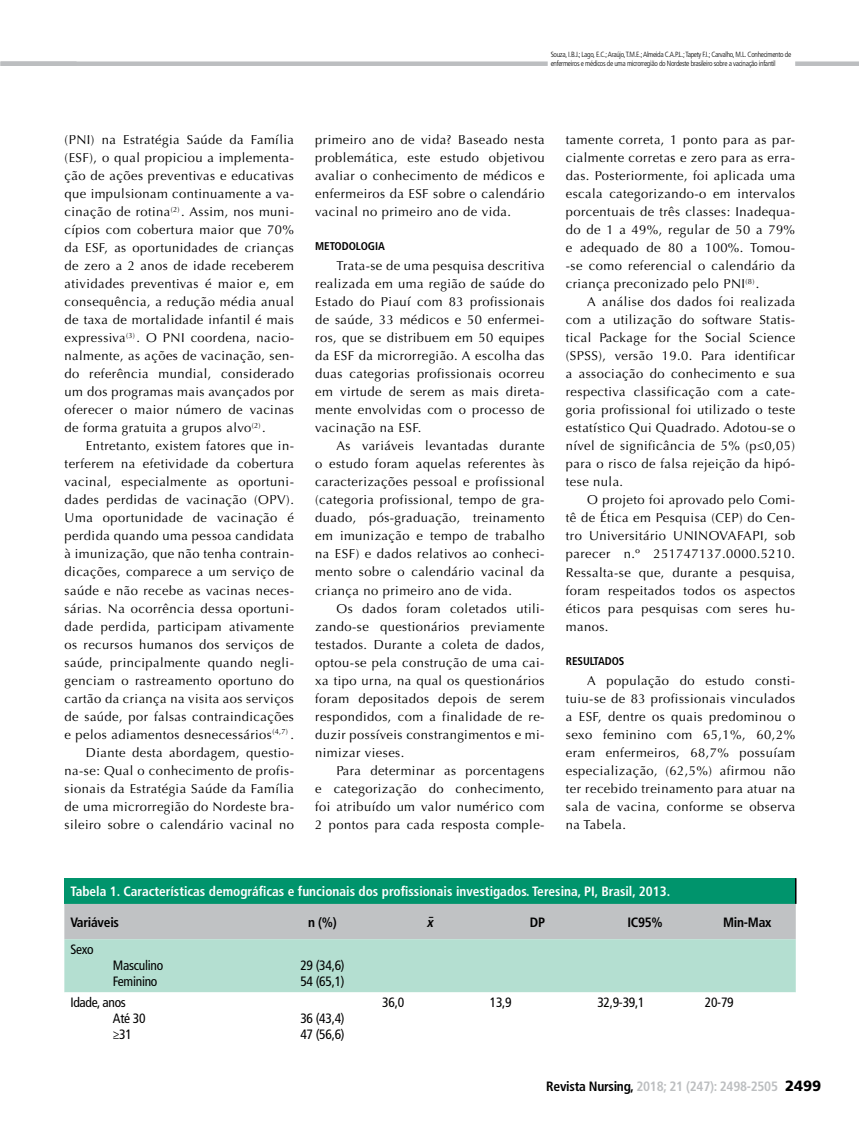
<style>
.page{position:relative;width:859px;height:1132px;background:#fff}
.page>*{position:absolute;margin:0;border:0;box-sizing:border-box;transform-origin:0 0}
.t1{font:700 condensed 13.5px "Frutiger LT Std";color:#fff}
.t2{font:condensed 13.5px/16.2px "Frutiger LT Std";letter-spacing:-.02em;color:#000}
.t3{font:700 condensed 13.5px "Frutiger LT Std";letter-spacing:-.02em;color:#bcbec0}
.t4{font:700 condensed 13.5px "Frutiger LT Std";letter-spacing:-.02em;color:#000}
.t5{font:italic 700 condensed 13.5px "Frutiger LT Std";color:#000}
.t6{font:13.5px "Frutiger LT Std";color:#000;scale:1.22 1}
.t7{font:12.9px/18px "Optima LT Std";letter-spacing:.035em;color:#000;text-align:justify}
.t8{font:700 condensed 11.25px "Frutiger LT Std";letter-spacing:-.005em;color:#000}
.t9{font:300 condensed 7.5px/9px "Frutiger LT Std";letter-spacing:-.04em;color:#000}
.s1{color:#000}
.s2{font-weight:900;font-stretch:normal;font-size:14.85px;color:#000}
</style>
<div class="page">
<div style="left:0;top:61px;width:548px;height:5px;background:#bcbec0"></div>
<div style="left:795px;top:61px;width:64px;height:5px;background:#bcbec0"></div>
<svg style="left:64px;top:878px;width:732px;height:60px;background:#6dae9e"></svg>
<div style="left:64px;top:938px;width:732px;height:54px;background:#b4dfd1"></div>
<svg style="left:64px;top:992px;width:732px;height:1px"></svg>
<p class="t9" style="left:551px;top:50px;width:242px">Souza, I.B.J.; Lago, E.C.; Araújo, T.M.E.; Almeida C.A.P.L.; Tapety F.I.; Carvalho, M.L. Conhecimento de enfermeiros e médicos de uma microrregião do Nordeste brasileiro sobre a vacinação infantil</p>
<p class="t7" style="left:65px;top:131px;width:231px">(PNI) na Estratégia Saúde da Família (ESF), o qual propiciou a implementa&shy;ção de ações preventivas e educativas que impulsionam continuamente a va&shy;cinação de rotina<sup>(2)</sup> . Assim, nos muni&shy;cípios com cobertura maior que 70% da ESF, as oportunidades de crianças de zero a 2 anos de idade receberem atividades preventivas é maior e, em consequência, a redução média anual de taxa de mortalidade infantil é mais expressiva<sup>(3)</sup> . O PNI coordena, nacio&shy;nalmente, as ações de vacinação, sen&shy;do referência mundial, considerado um dos programas mais avançados por oferecer o maior número de vacinas de forma gratuita a grupos alvo<sup>(2)</sup> .</p>
<p class="t7" style="left:65px;top:437px;width:231px;text-align:right">Entretanto, existem fatores que in&shy;terferem na efetividade da cobertura vacinal, especialmente as oportuni&shy;dades perdidas de vacinação (OPV).<br>Uma oportunidade de vacinação é perdida quando uma pessoa candidata à imunização, que não tenha contrain&shy;dicações, comparece a um serviço de saúde e não recebe as vacinas neces&shy;sárias. Na ocorrência dessa oportuni&shy;dade perdida, participam ativamente os recursos humanos dos serviços de saúde, principalmente quando negli&shy;genciam o rastreamento oportuno do cartão da criança na visita aos serviços de saúde, por falsas contraindicações e pelos adiamentos desnecessários<sup>(4,7)</sup> .<br>Diante desta abordagem, questio&shy;na-se: Qual o conhecimento de profis&shy;sionais da Estratégia Saúde da Família de uma microrregião do Nordeste bra&shy;sileiro sobre o calendário vacinal no</p>
<p class="t7" style="left:315px;top:131px;width:231px">primeiro ano de vida? Baseado nesta problemática, este estudo objetivou avaliar o conhecimento de médicos e enfermeiros da ESF sobre o calendário vacinal no primeiro ano de vida.</p>
<p class="t8" style="left:315px;top:240px;width:71px">METODOLOGIA</p>
<p class="t7" style="left:315px;top:257px;width:231px;text-indent:21px">Trata-se de uma pesquisa descritiva realizada em uma região de saúde do Estado do Piauí com 83 profissionais de saúde, 33 médicos e 50 enfermei&shy;ros, que se distribuem em 50 equipes da ESF da microrregião. A escolha das duas categorias profissionais ocorreu em virtude de serem as mais direta&shy;mente envolvidas com o processo de vacinação na ESF.</p>
<p class="t7" style="left:315px;top:437px;width:231px;text-indent:21px">As variáveis levantadas durante o estudo foram aquelas referentes às caracterizações pessoal e profissional (categoria profissional, tempo de gra&shy;duado, pós-graduação, treinamento em imunização e tempo de trabalho na ESF) e dados relativos ao conheci&shy;mento sobre o calendário vacinal da criança no primeiro ano de vida.</p>
<p class="t7" style="left:315px;top:599px;width:231px;text-indent:21px">Os dados foram coletados utili&shy;zando-se questionários previamente testados. Durante a coleta de dados, optou-se pela construção de uma cai&shy;xa tipo urna, na qual os questionários foram depositados depois de serem respondidos, com a finalidade de re&shy;duzir possíveis constrangimentos e mi&shy;nimizar vieses.</p>
<p class="t7" style="left:315px;top:761px;width:231px;text-indent:21px">Para determinar as porcentagens e categorização do conhecimento, foi atribuído um valor numérico com 2 pontos para cada resposta comple-</p>
<p class="t7" style="left:566px;top:131px;width:231px">tamente correta, 1 ponto para as par&shy;cialmente corretas e zero para as erra&shy;das. Posteriormente, foi aplicada uma escala categorizando-o em intervalos porcentuais de três classes: Inadequa&shy;do de 1 a 49%, regular de 50 a 79% e adequado de 80 a 100%. Tomou--se como referencial o calendário da criança preconizado pelo PNI<sup>(8)</sup> .</p>
<p class="t7" style="left:566px;top:293px;width:231px;text-indent:21px">A análise dos dados foi realizada com a utilização do software Statis&shy;tical Package for the Social Science (SPSS), versão 19.0. Para identificar a associação do conhecimento e sua respectiva classificação com a cate&shy;goria profissional foi utilizado o teste estatístico Qui Quadrado. Adotou-se o nível de significância de 5% (p≤0,05) para o risco de falsa rejeição da hipó&shy;tese nula.</p>
<p class="t7" style="left:566px;top:491px;width:231px;text-indent:21px">O projeto foi aprovado pelo Comi&shy;tê de Ética em Pesquisa (CEP) do Cen&shy;tro Universitário UNINOVAFAPI, sob parecer n.º 251747137.0000.5210.<br>Ressalta-se que, durante a pesquisa, foram respeitados todos os aspectos éticos para pesquisas com seres hu&shy;manos.</p>
<p class="t8" style="left:566px;top:654px;width:60px">RESULTADOS</p>
<p class="t7" style="left:566px;top:671px;width:231px;text-indent:21px">A população do estudo consti&shy;tuiu-se de 83 profissionais vinculados a ESF, dentre os quais predominou o sexo feminino com 65,1%, 60,2% eram enfermeiros, 68,7% possuíam especialização, (62,5%) afirmou não ter recebido treinamento para atuar na sala de vacina, conforme se observa na Tabela.</p>
<p class="t1" style="left:70px;top:883px;width:601px">Tabela 1. Características demográficas e funcionais dos profissionais investigados. Teresina, PI, Brasil, 2013.</p>
<p class="t4" style="left:70px;top:913px;width:50px">Variáveis</p>
<p class="t4" style="left:308px;top:913px;width:30px">n (%)</p>
<p class="t5" style="left:427px;top:913px;width:11px">x</p>
<p class="t4" style="left:530px;top:913px;width:17px">DP</p>
<p class="t4" style="left:627px;top:913px;width:37px">IC95%</p>
<p class="t4" style="left:723px;top:913px;width:50px">Min-Max</p>
<p class="t2" style="left:70px;top:940px;width:25px">Sexo</p>
<p class="t2" style="left:113px;top:956px;width:52px">Masculino<br>Feminino</p>
<p class="t2" style="left:300px;top:956px;width:46px">29 (34,6)<br>54 (65,1)</p>
<p class="t2" style="left:113px;top:993px;width:34px;text-indent:-43px">Idade, anos<br>Até 30 ≥31</p>
<p class="t6" style="left:428px;top:908px;width:6px">-</p>
<p class="t2" style="left:382px;top:993px;width:23px">36,0</p>
<p class="t2" style="left:490px;top:993px;width:23px">13,9</p>
<p class="t2" style="left:597px;top:993px;width:49px">32,9-39,1</p>
<p class="t2" style="left:705px;top:993px;width:30px">20-79</p>
<p class="t2" style="left:300px;top:1009px;width:46px">36 (43,4)<br>47 (56,6)</p>
<p class="t3" style="left:546px;top:1077px;width:276px"><span class="s1">Revista Nursing,</span> 2018; 21 (247): 2498-2505 <span class="s2">2499</span></p>
</div>
